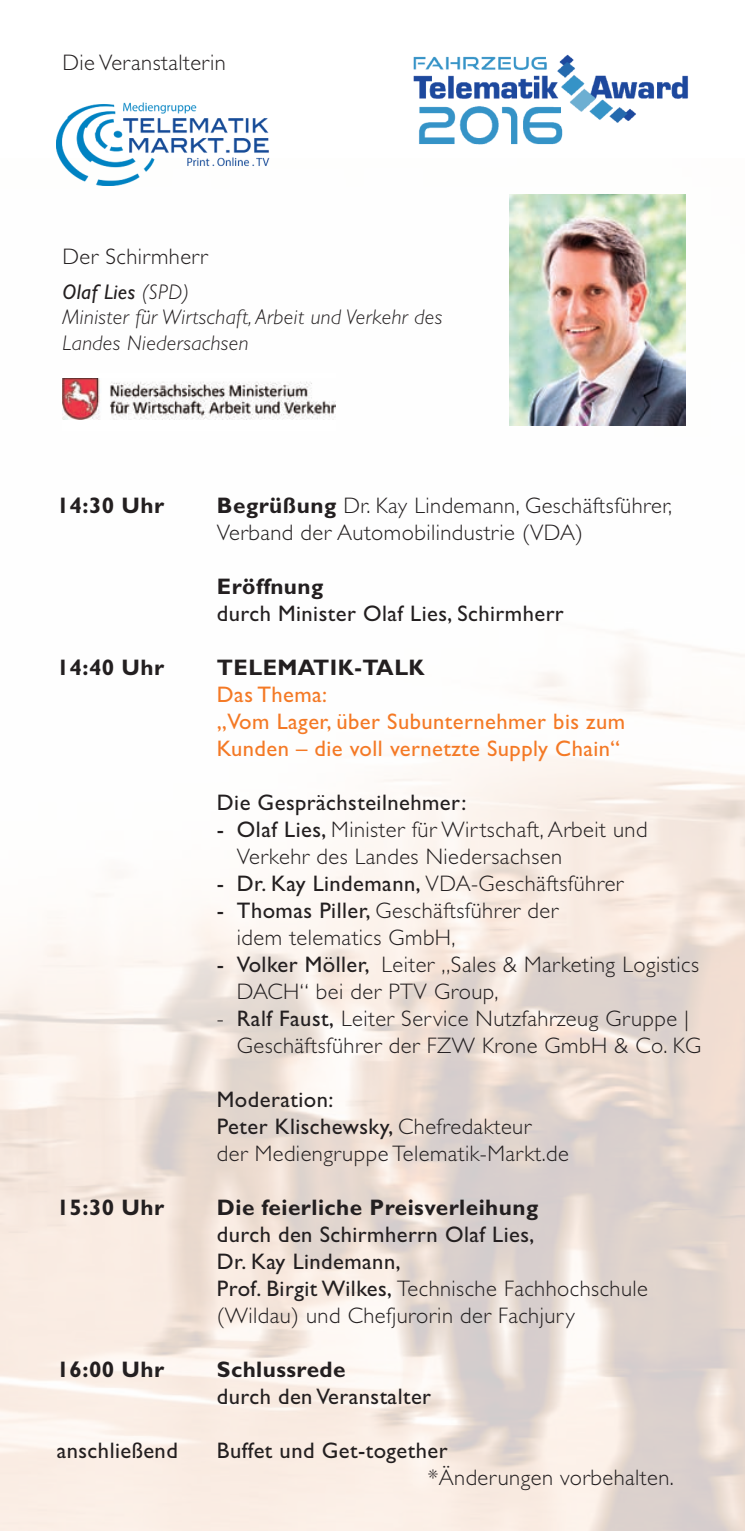
<style>
.page{position:relative;width:745px;height:1531px;background:#fff}
.page>*{position:absolute;margin:0;border:0;box-sizing:border-box;transform-origin:0 0}
.t1{font:300 22.5px/27px "Gill Sans";letter-spacing:.02em;color:#231f20}
.t2{font:22.5px/27px "Gill Sans";letter-spacing:.02em;color:#231f20}
.t3{font:700 22.5px "Gill Sans";letter-spacing:.02em;color:#231f20}
.t4{font:22.5px/27px "Gill Sans";letter-spacing:.02em;color:#f47925}
.t5{font:italic 300 21.25px/25.5px "Gill Sans";letter-spacing:.02em;color:#231f20}
.s1{font-weight:400}
.s2{font-weight:700}
.s3{font-weight:300}
</style>
<div class="page">
<img style="left:0;top:194px;width:744px;height:1337px">
<img style="left:413px;top:54px;width:275px;height:91px">
<img style="left:57px;top:102px;width:212px;height:84px">
<img style="left:509px;top:194px;width:176px;height:231px">
<div style="left:62px;top:373px;width:273px;height:57px;background:#fff"></div>
<img style="left:62px;top:379px;width:273px;height:41px">
<p class="t1" style="left:62px;top:48px;width:165px">Die Veranstalterin</p>
<p class="t1" style="left:62px;top:242px;width:146px">Der Schirmherr</p>
<p class="t5" style="left:62px;top:279px;width:381px"><span class="s1">Olaf Lies</span> (SPD)<br>Minister für Wirtschaft, Arbeit und Verkehr des<br>Landes Niedersachsen</p>
<p class="t3" style="left:57px;top:492px;width:109px">14:30 Uhr</p>
<p class="t1" style="left:217px;top:492px;width:456px"><span class="s2">Begrüßung</span> Dr. Kay Lindemann, Geschäftsführer,<br>Verband der Automobilindustrie (VDA)</p>
<p class="t3" style="left:217px;top:573px;width:108px">Eröffnung</p>
<p class="t2" style="left:217px;top:600px;width:348px">durch Minister Olaf Lies, Schirmherr</p>
<p class="t3" style="left:57px;top:654px;width:109px">14:40 Uhr</p>
<p class="t3" style="left:217px;top:654px;width:209px">TELEMATIK-TALK</p>
<p class="t4" style="left:217px;top:681px;width:409px">Das Thema:<br>„Vom Lager, über Subunternehmer bis zum<br>Kunden – die voll vernetzte Supply Chain“</p>
<p class="t2" style="left:217px;top:789px;width:251px">Die Gesprächsteilnehmer:</p>
<p class="t1" style="left:237px;top:816px;width:412px;text-indent:-20px"><span class="s1">- Olaf Lies,</span> Minister für Wirtschaft, Arbeit und<br>Verkehr des Landes Niedersachsen</p>
<p class="t1" style="left:217px;top:870px;width:407px"><span class="s1">- Dr. Kay Lindemann,</span> VDA-Geschäftsführer</p>
<p class="t1" style="left:237px;top:897px;width:322px;text-indent:-20px"><span class="s1">- Thomas Piller,</span> Geschäftsführer der idem telematics GmbH,</p>
<p class="t1" style="left:237px;top:951px;width:463px;text-indent:-20px"><span class="s1">- Volker Möller,</span> Leiter „Sales &amp; Marketing Logistics<br>DACH“ bei der PTV Group,</p>
<p class="t1" style="left:237px;top:1005px;width:465px;text-indent:-20px">- <span class="s1">Ralf Faust,</span> Leiter Service Nutzfahrzeug Gruppe |<br>Geschäftsführer der FZW Krone GmbH &amp; Co. KG</p>
<p class="t1" style="left:217px;top:1086px;width:353px"><span class="s1">Moderation:<br>Peter Klischewsky,</span> Chefredakteur<br>der Mediengruppe Telematik-Markt.de</p>
<p class="t3" style="left:57px;top:1194px;width:109px">15:30 Uhr</p>
<p class="t3" style="left:217px;top:1194px;width:322px">Die feierliche Preisverleihung</p>
<p class="t2" style="left:217px;top:1221px;width:432px">durch den Schirmherrn Olaf Lies,<br>Dr. Kay Lindemann,<br>Prof. Birgit Wilkes, <span class="s3">Technische Fachhochschule (Wildau) und Chefjurorin der Fachjury</span></p>
<p class="t3" style="left:57px;top:1356px;width:109px">16:00 Uhr</p>
<p class="t3" style="left:217px;top:1356px;width:130px">Schlussrede</p>
<p class="t2" style="left:217px;top:1383px;width:216px">durch den Veranstalter</p>
<p class="t2" style="left:57px;top:1437px;width:122px">anschließend</p>
<p class="t2" style="left:217px;top:1437px;width:232px">Buffet und Get-together</p>
<p class="t1" style="left:427px;top:1464px;width:247px">*Änderungen vorbehalten.</p>
</div>
